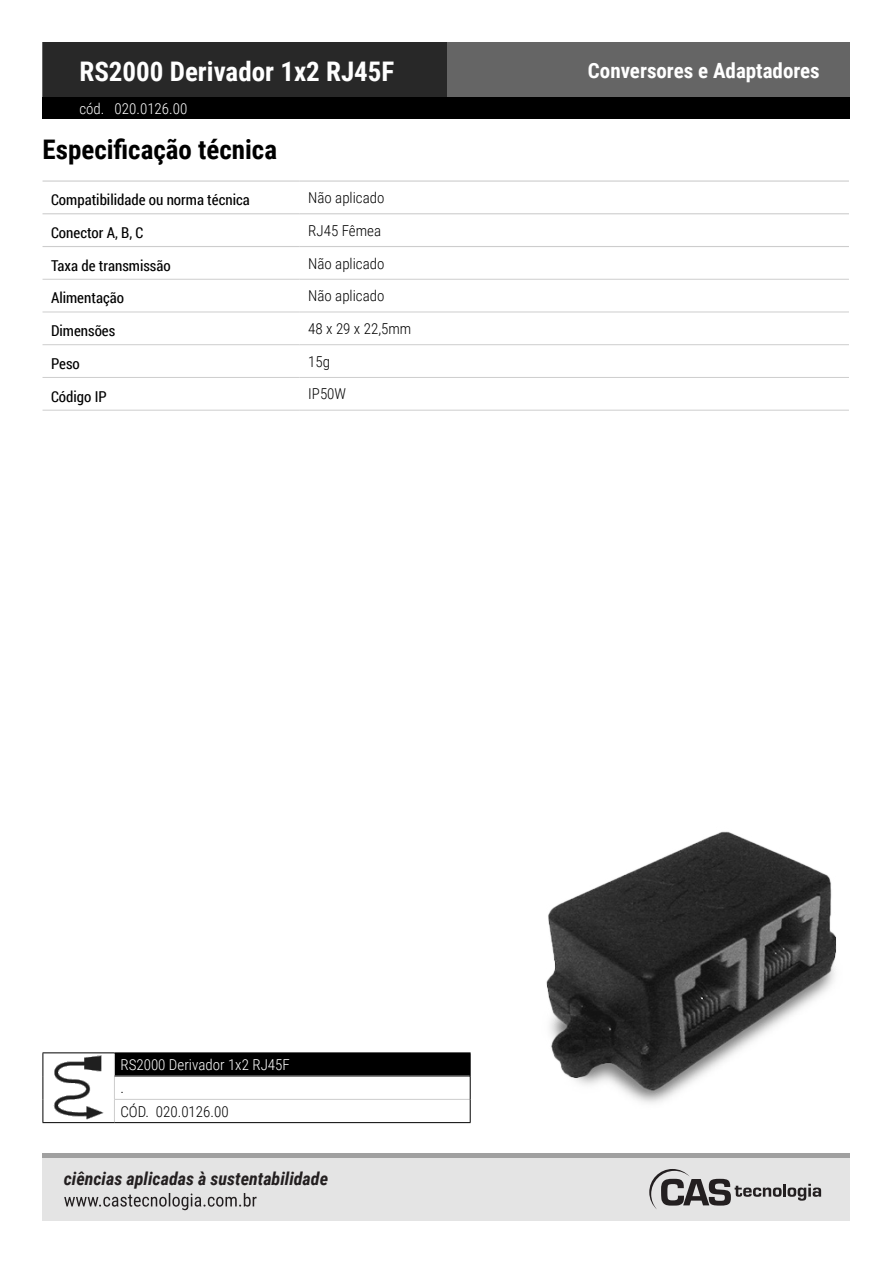
<style>
.page{position:relative;width:893px;height:1263px;background:#fff}
.page>*{position:absolute;margin:0;border:0;box-sizing:border-box;transform-origin:0 0}
.t1{font:700 27px "Roboto Condensed";color:#fff}
.t2{font:700 27px "Roboto Condensed";color:#000}
.t3{font:700 21px "Roboto Condensed";color:#fff}
.t4{font:italic 700 18px "Roboto Condensed";color:#231f20}
.t5{font:15px "Roboto Condensed";color:#000}
.t6{font:300 15px/23.2px "Roboto Condensed";color:#000}
.t7{font:300 15px "Roboto Condensed";color:#fff}
</style>
<div class="page">
<div style="left:43px;top:43px;width:807px;height:76px;background:#656565"></div>
<div style="left:43px;top:98px;width:807px;height:21px;background:#000"></div>
<div style="left:43px;top:43px;width:403px;height:55px;background:#282828"></div>
<div style="left:43px;top:1157px;width:807px;height:63px;background:#e4e4e4"></div>
<hr style="left:43px;top:1153px;width:807px;height:4px;background:#a0a0a0">
<hr style="left:43px;top:180px;width:257px;height:2px;background:#cdcdcd">
<hr style="left:300px;top:180px;width:549px;height:2px;background:#cdcdcd">
<hr style="left:43px;top:213px;width:257px;height:1px;background:#cdcdcd">
<hr style="left:300px;top:213px;width:549px;height:1px;background:#cdcdcd">
<hr style="left:43px;top:246px;width:257px;height:1px;background:#cdcdcd">
<hr style="left:300px;top:246px;width:549px;height:1px;background:#cdcdcd">
<hr style="left:43px;top:279px;width:257px;height:1px;background:#cdcdcd">
<hr style="left:300px;top:279px;width:549px;height:1px;background:#cdcdcd">
<hr style="left:43px;top:312px;width:257px;height:1px;background:#cdcdcd">
<hr style="left:300px;top:312px;width:549px;height:1px;background:#cdcdcd">
<hr style="left:43px;top:344px;width:257px;height:1px;background:#cdcdcd">
<hr style="left:300px;top:344px;width:549px;height:1px;background:#cdcdcd">
<hr style="left:43px;top:377px;width:257px;height:1px;background:#cdcdcd">
<hr style="left:300px;top:377px;width:549px;height:1px;background:#cdcdcd">
<hr style="left:43px;top:410px;width:257px;height:1px;background:#cdcdcd">
<hr style="left:300px;top:410px;width:549px;height:1px;background:#cdcdcd">
<div style="left:114px;top:1053px;width:356px;height:23px;background:#000"></div>
<hr style="left:114px;top:1076px;width:356px;height:1px;background:#cdcdcd">
<hr style="left:114px;top:1099px;width:356px;height:1px;background:#cdcdcd">
<svg style="left:114px;top:1053px;width:1px;height:69px"></svg>
<hr style="left:43px;top:1052px;width:71px;height:1px;background:#000">
<svg style="left:43px;top:1053px;width:1px;height:69px"></svg>
<hr style="left:43px;top:1122px;width:71px;height:1px;background:#000">
<hr style="left:114px;top:1052px;width:357px;height:1px;background:#000">
<svg style="left:470px;top:1053px;width:1px;height:69px"></svg>
<hr style="left:114px;top:1122px;width:357px;height:1px;background:#000">
<img style="left:53px;top:1055px;width:51px;height:65px">
<img style="left:546px;top:831px;width:291px;height:272px">
<svg style="left:64px;top:1193px;width:193px;height:17px"></svg>
<svg style="left:649px;top:1169px;width:172px;height:40px"></svg>
<h1 class="t1" style="left:79px;top:52px;width:317px">RS2000 Derivador 1x2 RJ45F</h1>
<h2 class="t3" style="left:588px;top:56px;width:233px">Conversores e Adaptadores</h2>
<p class="t7" style="left:79px;top:98px;width:109px">cód. 020.0126.00</p>
<h1 class="t2" style="left:43px;top:130px;width:236px">Especificação técnica</h1>
<p class="t5" style="left:51px;top:190px;width:200px">Compatibilidade ou norma técnica</p>
<p class="t6" style="left:308px;top:186px;width:78px">Não aplicado</p>
<p class="t5" style="left:51px;top:222px;width:94px">Conector A, B, C</p>
<p class="t6" style="left:308px;top:218px;width:74px">RJ45 Fêmea</p>
<p class="t5" style="left:51px;top:255px;width:121px">Taxa de transmissão</p>
<p class="t6" style="left:308px;top:251px;width:78px">Não aplicado</p>
<p class="t5" style="left:51px;top:288px;width:75px">Alimentação</p>
<p class="t6" style="left:308px;top:284px;width:78px">Não aplicado</p>
<p class="t5" style="left:51px;top:320px;width:66px">Dimensões</p>
<p class="t6" style="left:308px;top:316px;width:105px">48 x 29 x 22,5mm</p>
<p class="t5" style="left:51px;top:353px;width:30px">Peso</p>
<p class="t6" style="left:308px;top:349px;width:23px">15g</p>
<p class="t5" style="left:51px;top:386px;width:57px">Código IP</p>
<p class="t6" style="left:308px;top:382px;width:39px">IP50W</p>
<p class="t7" style="left:120px;top:1054px;width:171px">RS2000 Derivador 1x2 RJ45F</p>
<p class="t6" style="left:120px;top:1076px;width:110px">.<br>CÓD. 020.0126.00</p>
<p class="t4" style="left:64px;top:1166px;width:266px">ciências aplicadas à sustentabilidade</p>
</div>
